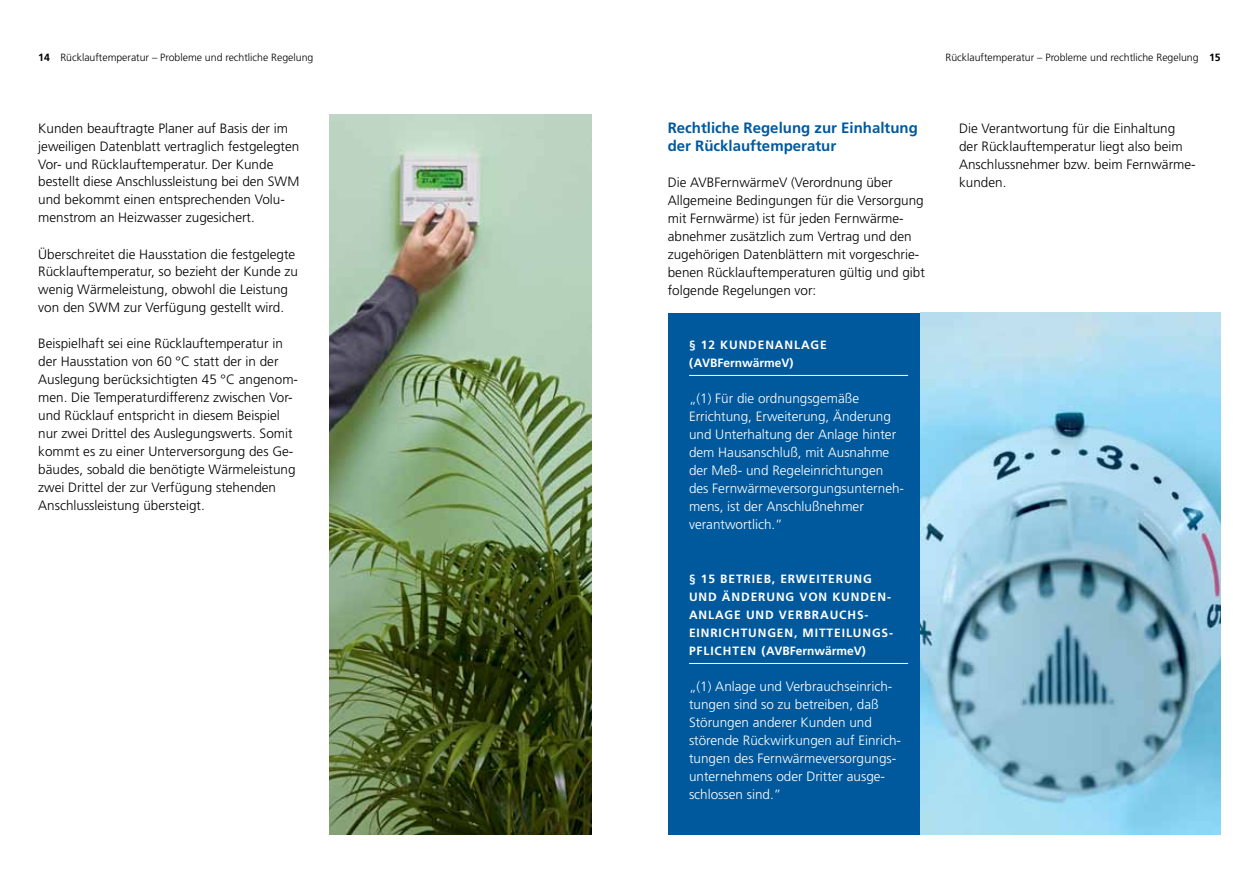
<style>
.page{position:relative;width:1259px;height:893px;background:#fff}
.page>*{position:absolute;margin:0;border:0;box-sizing:border-box;transform-origin:0 0}
.t1{font:700 15px/18px "Frutiger LT";color:#00599d}
.t2{font:300 13.5px/18px "Frutiger LT";color:#000}
.t3{font:300 13.5px/18px "Frutiger LT";color:#fff}
.t4{font:700 12px/18px "Frutiger LT";letter-spacing:.075em;color:#fff}
.t5{font:300 10.5px "Frutiger LT";color:#000}
.s1{font-weight:700}
</style>
<div class="page">
<div style="left:668px;top:313px;width:261px;height:251px;background:#00599d"></div>
<hr style="left:689px;top:375px;width:219px;height:1px;background:#fff">
<div style="left:668px;top:546px;width:261px;height:289px;background:#00599d"></div>
<hr style="left:689px;top:663px;width:219px;height:1px;background:#fff">
<img style="left:921px;top:312px;width:299px;height:523px">
<img style="left:330px;top:115px;width:261px;height:720px">
<p class="t5" style="left:38px;top:51px;width:276px"><span class="s1">14</span> Rücklauftemperatur – Probleme und rechtliche Regelung</p>
<p class="t5" style="left:945px;top:51px;width:276px">Rücklauftemperatur – Probleme und rechtliche Regelung <span class="s1">15</span></p>
<p class="t1" style="left:668px;top:118px;width:252px">RECHTLICHE REGELUNG ZUR EINHALTUNG<br>DER RÜCKLAUFTEMPERATUR</p>
<p class="t2" style="left:668px;top:173px;width:259px">Die AVBFernwärmeV (Verordnung über Allgemeine Bedingungen für die Versorgung mit Fernwärme) ist für jeden Fernwärme&shy;abnehmer zusätzlich zum Vertrag und den zugehörigen Datenblättern mit vorgeschrie&shy;benen Rücklauftemperaturen gültig und gibt folgende Regelungen vor:</p>
<p class="t2" style="left:38px;top:119px;width:263px">Kunden beauftragte Planer auf Basis der im jeweiligen Datenblatt vertraglich festgelegten Vor- und Rücklauftemperatur. Der Kunde bestellt diese Anschlussleistung bei den SWM und bekommt einen entsprechenden Volu&shy;menstrom an Heizwasser zugesichert.</p>
<p class="t2" style="left:38px;top:245px;width:261px">Überschreitet die Hausstation die festgelegte Rücklauftemperatur, so bezieht der Kunde zu wenig Wärmeleistung, obwohl die Leistung von den SWM zur Verfügung gestellt wird.</p>
<p class="t2" style="left:38px;top:335px;width:261px">Beispielhaft sei eine Rücklauftemperatur in der Hausstation von 60 °C statt der in der Auslegung berücksichtigten 45 °C angenom&shy;men. Die Temperaturdifferenz zwischen Vor&shy;und Rücklauf entspricht in diesem Beispiel nur zwei Drittel des Auslegungswerts. Somit kommt es zu einer Unterversorgung des Ge&shy;bäudes, sobald die benötigte Wärmeleistung zwei Drittel der zur Verfügung stehenden Anschlussleistung übersteigt.</p>
<p class="t4" style="left:689px;top:335px;width:138px">§ 12 KUNDENANLAGE (AVBFERNWÄRMEV)</p>
<p class="t3" style="left:689px;top:389px;width:217px">„(1) Für die ordnungsgemäße<br>Errichtung, Erweiterung, Änderung und Unterhaltung der Anlage hinter dem Hausanschluß, mit Ausnahme der Meß- und Regeleinrichtungen des Fernwärmeversorgungsunterneh&shy;mens, ist der Anschlußnehmer verantwortlich.”</p>
<p class="t4" style="left:689px;top:569px;width:204px">§ 15 BETRIEB, ERWEITERUNG<br>UND ÄNDERUNG VON KUNDEN-<br>ANLAGE UND VERBRA</p>
<p class="t4" style="left:689px;top:605px;width:206px;text-indent:141px">UCHS-<br>EINRICHTUNGEN, MITTEILUNGS-<br>PF LICH TE N (AVBFERNWÄRMEV)</p>
<p class="t3" style="left:689px;top:677px;width:214px">„(1) Anlage und Verbrauchseinrich&shy;tungen sind so zu betreiben, daß<br>Störungen anderer Kunden und störende Rückwirkungen auf Einrich&shy;tungen des Fernwärmeversorgungs&shy;unternehmens oder Dritter ausge&shy;schlossen sind.”</p>
<p class="t2" style="left:959px;top:119px;width:237px">Die Verantwortung für die Einhaltung der Rücklauftemperatur liegt also beim<br>Anschlussnehmer bzw. beim Fernwärme&shy;kunden.</p>
</div>
